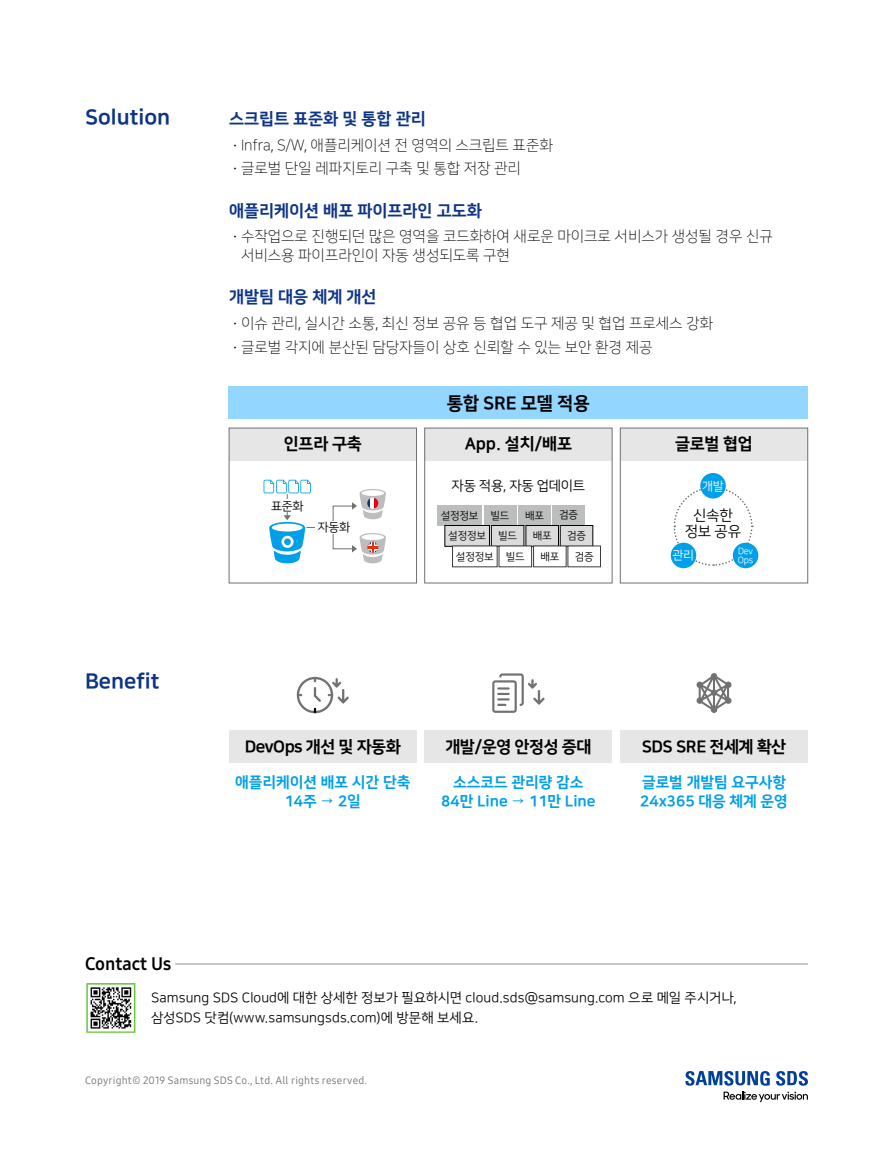
<style>
.page{position:relative;width:893px;height:1149px;background:#fff}
.page>*{position:absolute;margin:0;border:0;box-sizing:border-box;transform-origin:0 0}
.t1{font:21px "Nanum Square EB";color:#0d3488}
.t2{font:18px "Nanum Square EB";letter-spacing:-.015em;color:#000}
.t3{font:18px "Samsung One Latin Compact 700";color:#000}
.t4{font:16.5px "Nanum Square EB";letter-spacing:-.03em;color:#000}
.t5{font:16.5px "Nanum Square EB";color:#0d3488}
.t6{font:15px/23.7px "Nanum Square L";color:#000}
.t7{font:15px/19.4px "Nanum Square EB";color:#00a0e9;text-align:center}
.t8{font:14.7px/16.4px "Nanum Square R";letter-spacing:-.015em;color:#000;text-align:center}
.t9{font:13.5px/19.5px "Nanum Square R";letter-spacing:.01em;color:#000}
.t10{font:13.5px "Nanum Square R";letter-spacing:-.015em;color:#000}
.t11{font:12px "Nanum Square R";letter-spacing:-.015em;color:#000}
.t12{font:12px "Nanum Square R";color:#fff}
.t13{font:10.5px "Samsung One Latin Compact 400";letter-spacing:.015em;color:#727171}
.t14{font:10.5px "Nanum Square R";letter-spacing:-.015em;color:#000}
.t15{font:9px/9px "Nanum Square R";letter-spacing:-.015em;color:#fff}
.s1{font-family:"Nanum Square B";font-size:13.5px}
</style>
<div class="page">
<svg style="left:724px;top:1091px;width:84px;height:10px"></svg>
<svg style="left:685px;top:1071px;width:85px;height:14px"></svg>
<svg style="left:776px;top:1071px;width:32px;height:14px"></svg>
<div style="left:229px;top:427px;width:188px;height:33px;background:#e6e6e7"></div>
<div style="left:424px;top:427px;width:188px;height:33px;background:#e6e6e7"></div>
<div style="left:620px;top:427px;width:188px;height:33px;background:#e6e6e7"></div>
<div style="left:229px;top:386px;width:579px;height:33px;background:#93d6ff"></div>
<div style="left:229px;top:427px;width:188px;height:156px;border:1px solid #727171"></div>
<div style="left:424px;top:427px;width:188px;height:156px;border:1px solid #727171"></div>
<div style="left:620px;top:427px;width:188px;height:156px;border:1px solid #727171"></div>
<div style="left:333px;top:505px;width:22px;height:44px;border:1px solid #727171"></div>
<div style="left:315px;top:521px;width:38px;height:12px;background:#fff"></div>
<svg style="left:264px;top:479px;width:51px;height:84px"></svg>
<svg style="left:352px;top:533px;width:34px;height:30px"></svg>
<svg style="left:352px;top:489px;width:34px;height:30px"></svg>
<svg style="left:673px;top:489px;width:80px;height:77px"></svg>
<div style="left:700px;top:473px;width:26px;height:25px;background:#00a0e9;border-radius:50%"></div>
<div style="left:671px;top:542px;width:25px;height:26px;background:#00a0e9;border-radius:50%"></div>
<div style="left:733px;top:542px;width:25px;height:26px;background:#00a0e9;border-radius:50%"></div>
<div style="left:437px;top:505px;width:45px;height:21px;background:#bcbdbd"></div>
<div style="left:484px;top:505px;width:32px;height:21px;background:#bcbdbd"></div>
<div style="left:518px;top:505px;width:33px;height:21px;background:#bcbdbd"></div>
<div style="left:553px;top:505px;width:32px;height:21px;background:#bcbdbd"></div>
<div style="left:445px;top:525px;width:44px;height:21px;background:#dbdbdb"></div>
<div style="left:445px;top:525px;width:45px;height:21px;border:1px solid #000"></div>
<div style="left:491px;top:525px;width:33px;height:21px;background:#dbdbdb"></div>
<div style="left:491px;top:525px;width:33px;height:21px;border:1px solid #000"></div>
<div style="left:526px;top:525px;width:32px;height:21px;background:#dbdbdb"></div>
<div style="left:526px;top:525px;width:33px;height:21px;border:1px solid #000"></div>
<div style="left:560px;top:525px;width:33px;height:21px;background:#dbdbdb"></div>
<div style="left:560px;top:525px;width:33px;height:21px;border:1px solid #000"></div>
<div style="left:452px;top:545px;width:45px;height:22px;background:#fff"></div>
<div style="left:499px;top:545px;width:33px;height:22px;background:#fff"></div>
<div style="left:533px;top:545px;width:33px;height:22px;background:#fff"></div>
<div style="left:568px;top:545px;width:33px;height:22px;background:#fff"></div>
<div style="left:229px;top:730px;width:188px;height:32px;background:#e6e6e7"></div>
<div style="left:424px;top:730px;width:188px;height:32px;background:#e6e6e7"></div>
<div style="left:620px;top:730px;width:188px;height:32px;background:#e6e6e7"></div>
<svg style="left:297px;top:676px;width:52px;height:37px"></svg>
<svg style="left:698px;top:673px;width:33px;height:39px"></svg>
<svg style="left:492px;top:673px;width:53px;height:39px"></svg>
<hr style="left:175px;top:962px;width:633px;height:2px;background:#000">
<img style="left:86px;top:983px;width:50px;height:50px">
<h1 class="t1" style="left:85px;top:105px;width:87px">Solution</h1>
<p class="t5" style="left:229px;top:110px;width:198px">스크립트 표준화 및 통합 관리</p>
<p class="t6" style="left:229px;top:133px;width:325px"><span class="s1">ㆍ</span>Infra, S/W, 애플리케이션 전 영역의 스크립트 표준화<span class="s1">ㆍ</span>글로벌 단일 레파지토리 구축 및 통합 저장 관리</p>
<p class="t5" style="left:229px;top:201px;width:254px">애플리케이션 배포 파이프라인 고도화</p>
<p class="t6" style="left:241px;top:226px;width:533px;line-height:19.5px;text-indent:-12px"><span class="s1">ㆍ</span>수작업으로 진행되던 많은 영역을 코드화하여 새로운 마이크로 서비스가 생성될 경우 신규 서비스용 파이프라인이 자동 생성되도록 구현</p>
<p class="t5" style="left:229px;top:288px;width:149px">개발팀 대응 체계 개선</p>
<p class="t6" style="left:229px;top:311px;width:485px"><span class="s1">ㆍ</span>이슈 관리, 실시간 소통, 최신 정보 공유 등 협업 도구 제공 및 협업 프로세스 강화<span class="s1">ㆍ</span>글로벌 각지에 분산된 담당자들이 상호 신뢰할 수 있는 보안 환경 제공</p>
<h1 class="t1" style="left:85px;top:669px;width:76px">Benefit</h1>
<p class="t4" style="left:284px;top:435px;width:79px">인프라 구축</p>
<p class="t11" style="left:271px;top:499px;width:34px">표준화</p>
<p class="t11" style="left:318px;top:521px;width:34px">자동화</p>
<p class="t2" style="left:447px;top:393px;width:144px">통합 SRE 모델 적용</p>
<p class="t4" style="left:465px;top:435px;width:109px">App. 설치/배포</p>
<p class="t10" style="left:452px;top:478px;width:135px">자동 적용, 자동 업데이트</p>
<p class="t14" style="left:441px;top:510px;width:70px">설정정보 빌드</p>
<p class="t14" style="left:525px;top:510px;width:20px">배포</p>
<p class="t14" style="left:559px;top:509px;width:20px">검증</p>
<p class="t14" style="left:448px;top:530px;width:70px">설정정보 빌드</p>
<p class="t14" style="left:533px;top:530px;width:20px">배포</p>
<p class="t14" style="left:567px;top:530px;width:20px">검증</p>
<p class="t14" style="left:456px;top:551px;width:70px">설정정보 빌드</p>
<p class="t14" style="left:540px;top:551px;width:20px">배포</p>
<p class="t14" style="left:575px;top:551px;width:20px">검증</p>
<p class="t4" style="left:675px;top:435px;width:79px">글로벌 협업</p>
<p class="t12" style="left:702px;top:479px;width:23px">개발</p>
<p class="t8" style="left:685px;top:507px;width:58px">신속한 정보 공유</p>
<p class="t12" style="left:672px;top:549px;width:23px">관리</p>
<p class="t15" style="left:738px;top:546px;width:17px">Dev<br>Ops</p>
<p class="t4" style="left:245px;top:737px;width:157px">DevOps 개선 및 자동화</p>
<p class="t4" style="left:445px;top:737px;width:147px">개발/운영 안정성 증대</p>
<p class="t4" style="left:642px;top:737px;width:146px">SDS SRE 전세계 확산</p>
<p class="t7" style="left:640px;top:772px;width:149px;text-align:left">글로벌 개발팀 요구사항<br>24x365 대응 체계 운영</p>
<p class="t7" style="left:235px;top:772px;width:177px">애플리케이션 배포 시간 단축<br>14주 → 2일</p>
<p class="t7" style="left:441px;top:772px;width:156px">소스코드 관리량 감소<br>84만 Line → 11만 Line</p>
<p class="t3" style="left:85px;top:951px;width:88px">Contact Us</p>
<p class="t9" style="left:151px;top:988px;width:587px">Samsung SDS Cloud에 대한 상세한 정보가 필요하시면 cloud.sds@samsung.com 으로 메일 주시거나, 삼성SDS 닷컴(www.samsungsds.com)에 방문해 보세요.</p>
<p class="t13" style="left:85px;top:1073px;width:284px">Copyright© 2019 Samsung SDS Co., Ltd. All rights reserved.</p>
</div>
